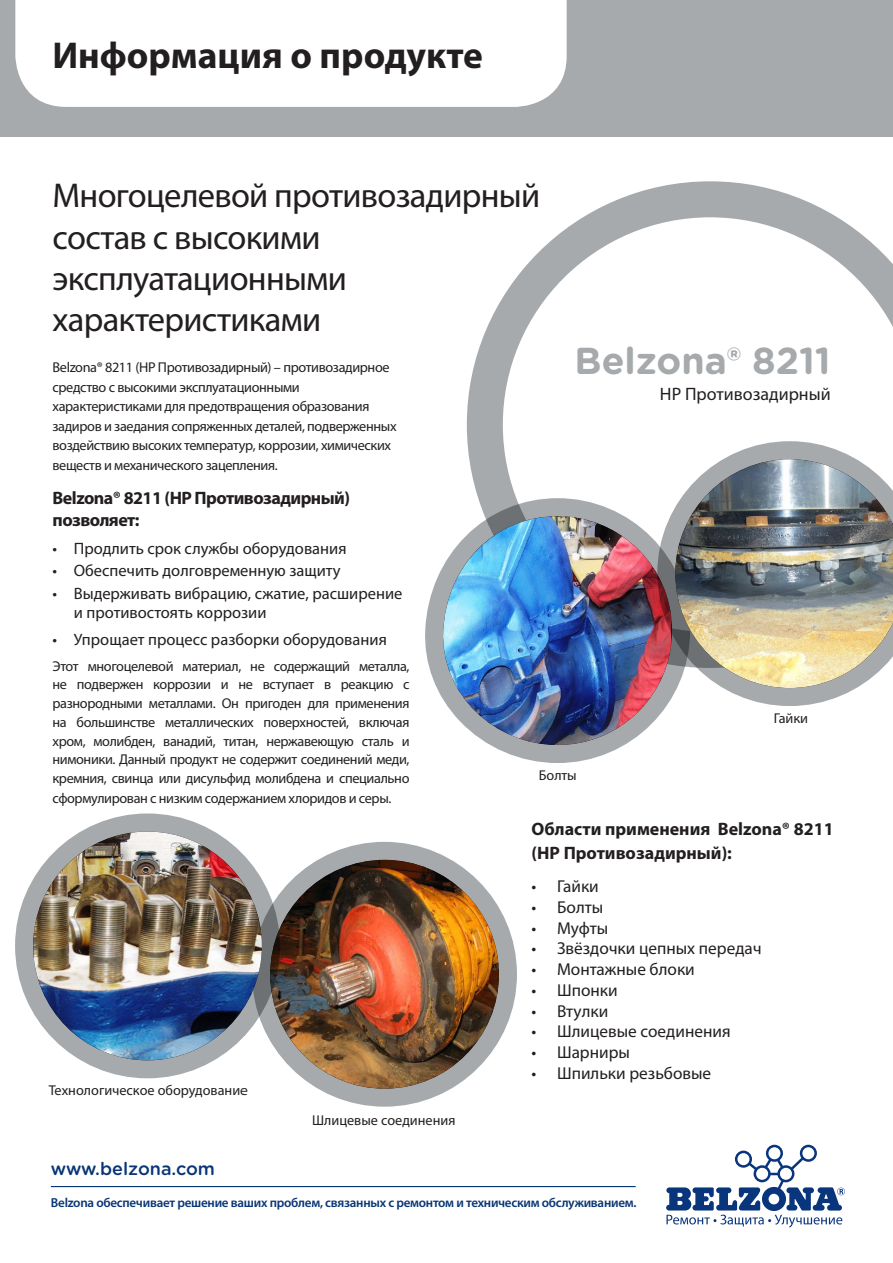
<style>
.page{position:relative;width:893px;height:1263px;background:#fff}
.page>*{position:absolute;margin:0;border:0;box-sizing:border-box;transform-origin:0 0}
.t1{font:700 37.5px "Myriad Pro";color:#231f20}
.t2{font:700 37.5px "Gotham Rounded";color:#a7aaac}
.PD-HEADER{font:34.5px/41.4px "Myriad Pro";letter-spacing:-.02em;color:#231f20}
.PD-BOLD_BULLETS_HEAD{font:700 18px/24px "Myriad Pro";color:#231f20}
.PD-INTRO_BOLD{font:700 18px/21.6px "Myriad Pro";letter-spacing:-.03em;color:#231f20}
.t3{font:18px "Myriad Pro";color:#231f20}
.t4{font:500 18px "Gotham Rounded";color:#083575}
.t5{font:17.25px "Myriad Pro";color:#231f20}
.t6{font:16.5px/19.8px "Myriad Pro";color:#231f20}
.PD-INTRO_TEXT{font:14.25px/18.9px "Myriad Pro";letter-spacing:-.025em;color:#231f20}
.PD-CAPTIONS{font:14.25px "Myriad Pro";color:#231f20}
.t7{font:600 13.05px "Myriad Pro";letter-spacing:-.02em;color:#083575}
</style>
<div class="page">
<svg style="left:467px;top:181px;width:426px;height:316px"></svg>
<div style="left:0;top:0;width:893px;height:136px;background:#a7aaac"></div>
<svg style="left:666px;top:1145px;width:179px;height:82px"></svg>
<hr style="left:51px;top:1186px;width:585px;height:1px;background:#083575">
<div style="left:15px;top:0;width:552px;height:107px;background:#fff"></div>
<img style="left:425px;top:497px;width:241px;height:266px">
<img style="left:657px;top:441px;width:236px;height:265px">
<img style="left:270px;top:860px;width:229px;height:229px;border-radius:114px">
<div style="left:252px;top:842px;width:265px;height:265px;border:18px solid #a7aaac;border-radius:50%"></div>
<img style="left:33px;top:831px;width:229px;height:229px;border-radius:114px">
<div style="left:15px;top:813px;width:265px;height:265px;border:18px solid #a7aaac;border-radius:50%"></div>
<p class="t1" style="left:52px;top:30px;width:432px">Информация о продукте</p>
<p class="PD-HEADER" style="left:53px;top:174px;width:489px">Многоцелевой противозадирный состав с высокими эксплуатационными характеристиками</p>
<p class="PD-INTRO_TEXT" style="left:53px;top:357px;width:346px;line-height:19.5px">Belzona® 8211 (HP Противозадирный) – противозадирное средство с высокими эксплуатационными характеристиками для предотвращения образования задиров и заедания сопряженных деталей, подверженных воздействию высоких температур, коррозии, химических веществ и механического зацепления.</p>
<p class="PD-INTRO_BOLD" style="left:53px;top:487px;width:299px">Belzona® 8211 (HP Противозадирный) позволяет:</p>
<p class="t6" style="left:53px;top:538px;width:296px">• Продлить срок службы оборудования</p>
<p class="t6" style="left:53px;top:561px;width:290px">• Обеспечить долговременную защиту</p>
<p class="t6" style="left:74px;top:583px;width:330px;text-indent:-21px">• Выдерживать вибрацию, сжатие, расширение и противостоять коррозии</p>
<p class="t6" style="left:53px;top:629px;width:336px">• Упрощает процесс разборки оборудования</p>
<p class="PD-INTRO_TEXT" style="left:53px;top:656px;width:359px;text-align:justify">Этот многоцелевой материал, не содержащий металла, не подвержен коррозии и не вступает в реакцию с разнородными металлами. Он пригоден для применения на большинстве металлических поверхностей, включая хром, молибден, ванадий, титан, нержавеющую сталь и нимоники. Данный продукт не содержит соединений меди, кремния, свинца или дисульфид молибдена и специально сформулирован с низким содержанием хлоридов и серы.</p>
<p class="t2" style="left:575px;top:333px;width:258px">Belzona® 8211</p>
<p class="t3" style="left:660px;top:383px;width:172px">HP Противозадирный</p>
<p class="PD-CAPTIONS" style="left:774px;top:709px;width:36px">Гайки</p>
<p class="PD-CAPTIONS" style="left:539px;top:767px;width:40px">Болты</p>
<p class="PD-CAPTIONS" style="left:49px;top:1082px;width:200px">Технологическое оборудование</p>
<p class="PD-CAPTIONS" style="left:312px;top:1111px;width:145px">Шлицевые соединения</p>
<p class="PD-BOLD_BULLETS_HEAD" style="left:531px;top:816px;width:304px">Oбласти применения Belzona® 8211 (HP Противозадирный):</p>
<p class="t5" style="left:531px;top:876px;width:69px">• Гайки</p>
<p class="t5" style="left:531px;top:896px;width:73px">• Болты</p>
<p class="t5" style="left:531px;top:917px;width:78px">• Муфты</p>
<p class="t5" style="left:531px;top:938px;width:231px">• Звёздочки цепных передач</p>
<p class="t5" style="left:531px;top:959px;width:165px">• Монтажные блоки</p>
<p class="t5" style="left:531px;top:979px;width:88px">• Шпонки</p>
<p class="t5" style="left:531px;top:1000px;width:78px">• Втулки</p>
<p class="t5" style="left:531px;top:1021px;width:201px">• Шлицевые соединения</p>
<p class="t5" style="left:531px;top:1041px;width:100px">• Шарниры</p>
<p class="t5" style="left:531px;top:1062px;width:181px">• Шпильки резьбовые</p>
<p class="t4" style="left:51px;top:1155px;width:166px">www.belzona.com</p>
<p class="t7" style="left:51px;top:1195px;width:587px">Belzona обеспечивает решение ваших проблем, связанных с ремонтом и техническим обслуживанием.</p>
</div>
